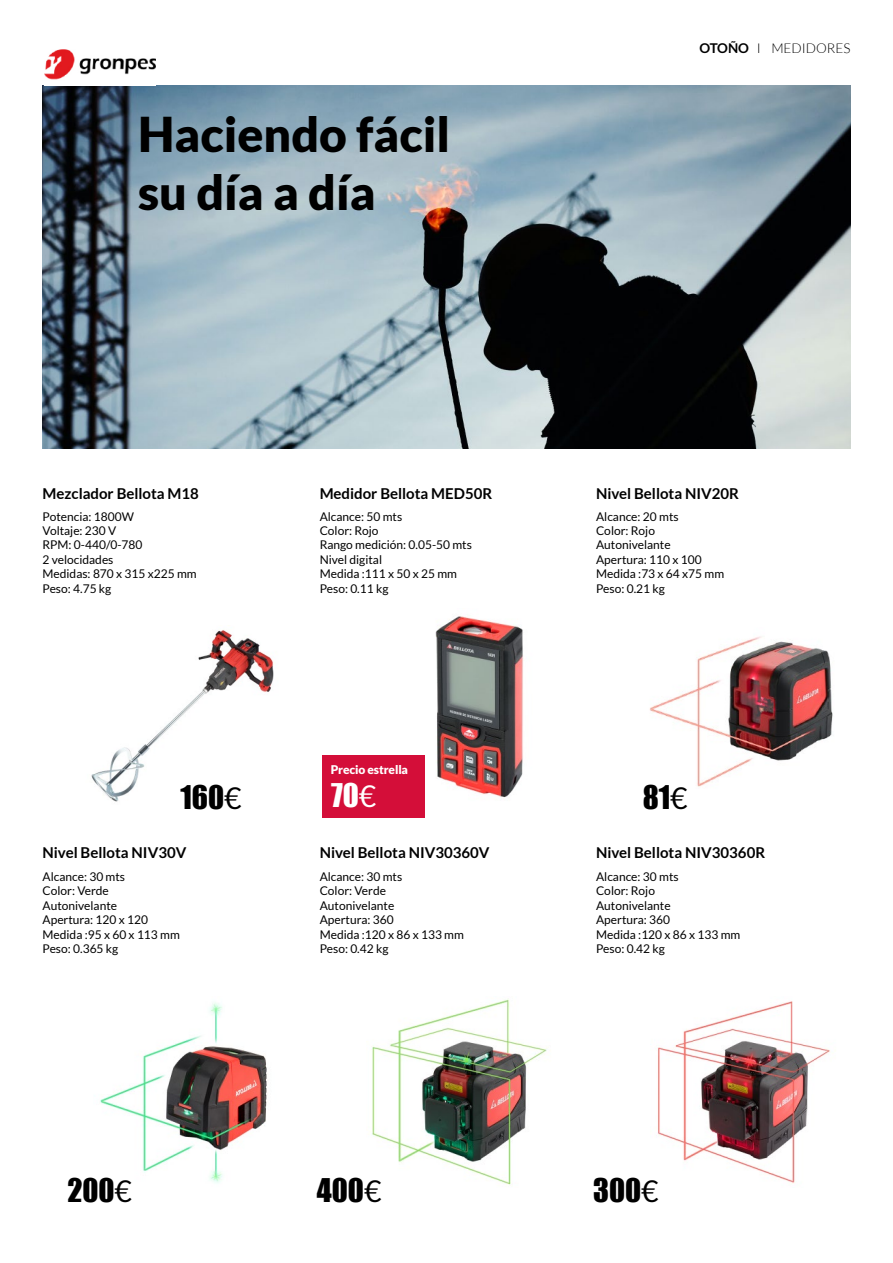
<style>
.page{position:relative;width:893px;height:1263px;background:#fff}
.page>*{position:absolute;margin:0;border:0;box-sizing:border-box;transform-origin:0 0}
.Títulos_cosas{font:900 48px/57.6px "Lato";color:#000}
.t1{font:30px "Impact";color:#000}
.t2{font:30px "Impact";color:#fff}
.Títulos_productos{font:700 15px "Lato";color:#000}
.t3{font:300 13.5px "Lato";color:#000}
.Lista_con_puntos{font:12px "Lato";color:#000}
.Títulos_cosas-2{font:900 12px "Lato";letter-spacing:-.01em;color:#fff}
.s1{font-weight:700}
.s2{font-family:"Lato"}
</style>
<div class="page">
<img style="left:43px;top:85px;width:807px;height:364px">
<img style="left:91px;top:630px;width:183px;height:172px">
<img style="left:435px;top:616px;width:89px;height:182px">
<img style="left:649px;top:636px;width:184px;height:151px">
<img style="left:100px;top:1002px;width:167px;height:181px">
<img style="left:372px;top:998px;width:175px;height:187px">
<img style="left:658px;top:1001px;width:172px;height:183px">
<img style="left:44px;top:49px;width:111px;height:31px">
<div style="left:322px;top:755px;width:102px;height:63px;background:#d40e39"></div>
<p class="Títulos_cosas" style="left:138px;top:105px;width:313px">Haciendo fácil su día a día</p>
<p class="t3" style="left:699px;top:41px;width:152px"><span class="s1">OTOÑO</span> I MEDIDORES</p>
<p class="Títulos_productos" style="left:43px;top:484px;width:158px">Mezclador Bellota M18</p>
<p class="Lista_con_puntos" style="left:43px;top:510px;width:93px">Potencia: 1800W</p>
<p class="Lista_con_puntos" style="left:43px;top:524px;width:75px">Voltaje: 230 V</p>
<p class="Lista_con_puntos" style="left:43px;top:538px;width:101px">RPM: 0-440/0-780</p>
<p class="Lista_con_puntos" style="left:43px;top:553px;width:72px">2 velocidades</p>
<p class="Lista_con_puntos" style="left:43px;top:567px;width:156px">Medidas: 870 x 315 x225 mm</p>
<p class="Lista_con_puntos" style="left:43px;top:582px;width:70px">Peso: 4.75 kg</p>
<p class="Títulos_productos" style="left:320px;top:484px;width:174px">Medidor Bellota MED50R</p>
<p class="Lista_con_puntos" style="left:320px;top:510px;width:84px">Alcance: 50 mts</p>
<p class="Lista_con_puntos" style="left:320px;top:524px;width:60px">Color: Rojo</p>
<p class="Lista_con_puntos" style="left:320px;top:538px;width:154px">Rango medición: 0.05-50 mts</p>
<p class="Lista_con_puntos" style="left:320px;top:553px;width:64px">Nivel digital</p>
<p class="Lista_con_puntos" style="left:320px;top:567px;width:139px">Medida :111 x 50 x 25 mm</p>
<p class="Lista_con_puntos" style="left:320px;top:582px;width:70px">Peso: 0.11 kg</p>
<p class="Títulos_cosas-2" style="left:331px;top:762px;width:79px">Precio estrella</p>
<p class="Títulos_productos" style="left:596px;top:484px;width:145px">Nivel Bellota NIV20R</p>
<p class="Lista_con_puntos" style="left:596px;top:510px;width:84px">Alcance: 20 mts</p>
<p class="Lista_con_puntos" style="left:596px;top:524px;width:60px">Color: Rojo</p>
<p class="Lista_con_puntos" style="left:596px;top:538px;width:76px">Autonivelante</p>
<p class="Lista_con_puntos" style="left:596px;top:553px;width:107px">Apertura: 110 x 100</p>
<p class="Lista_con_puntos" style="left:596px;top:567px;width:130px">Medida :73 x 64 x75 mm</p>
<p class="Lista_con_puntos" style="left:596px;top:582px;width:70px">Peso: 0.21 kg</p>
<p class="t2" style="left:331px;top:772px;width:47px">70<span class="s2">€</span></p>
<p class="t1" style="left:180px;top:774px;width:63px">160<span class="s2">€</span></p>
<p class="t1" style="left:643px;top:774px;width:46px">81<span class="s2">€</span></p>
<p class="Títulos_productos" style="left:43px;top:844px;width:145px">Nivel Bellota NIV30V</p>
<p class="Lista_con_puntos" style="left:43px;top:870px;width:84px">Alcance: 30 mts</p>
<p class="Lista_con_puntos" style="left:43px;top:884px;width:68px">Color: Verde</p>
<p class="Lista_con_puntos" style="left:43px;top:899px;width:76px">Autonivelante</p>
<p class="Lista_con_puntos" style="left:43px;top:913px;width:107px">Apertura: 120 x 120</p>
<p class="Lista_con_puntos" style="left:43px;top:927px;width:139px">Medida :95 x 60 x 113 mm</p>
<p class="Lista_con_puntos" style="left:43px;top:942px;width:77px">Peso: 0.365 kg</p>
<p class="Títulos_productos" style="left:320px;top:844px;width:171px">Nivel Bellota NIV30360V</p>
<p class="Lista_con_puntos" style="left:320px;top:870px;width:84px">Alcance: 30 mts</p>
<p class="Lista_con_puntos" style="left:320px;top:884px;width:68px">Color: Verde</p>
<p class="Lista_con_puntos" style="left:320px;top:899px;width:76px">Autonivelante</p>
<p class="Lista_con_puntos" style="left:320px;top:913px;width:75px">Apertura: 360</p>
<p class="Lista_con_puntos" style="left:320px;top:927px;width:146px">Medida :120 x 86 x 133 mm</p>
<p class="Lista_con_puntos" style="left:320px;top:942px;width:70px">Peso: 0.42 kg</p>
<p class="Títulos_productos" style="left:596px;top:844px;width:171px">Nivel Bellota NIV30360R</p>
<p class="Lista_con_puntos" style="left:596px;top:870px;width:84px">Alcance: 30 mts</p>
<p class="Lista_con_puntos" style="left:596px;top:884px;width:60px">Color: Rojo</p>
<p class="Lista_con_puntos" style="left:596px;top:899px;width:76px">Autonivelante</p>
<p class="Lista_con_puntos" style="left:596px;top:913px;width:75px">Apertura: 360</p>
<p class="Lista_con_puntos" style="left:596px;top:927px;width:146px">Medida :120 x 86 x 133 mm</p>
<p class="Lista_con_puntos" style="left:596px;top:942px;width:70px">Peso: 0.42 kg</p>
<p class="t1" style="left:67px;top:1167px;width:66px">200<span class="s2">€</span></p>
<p class="t1" style="left:317px;top:1167px;width:66px">400<span class="s2">€</span></p>
<p class="t1" style="left:593px;top:1167px;width:67px">300<span class="s2">€</span></p>
</div>
